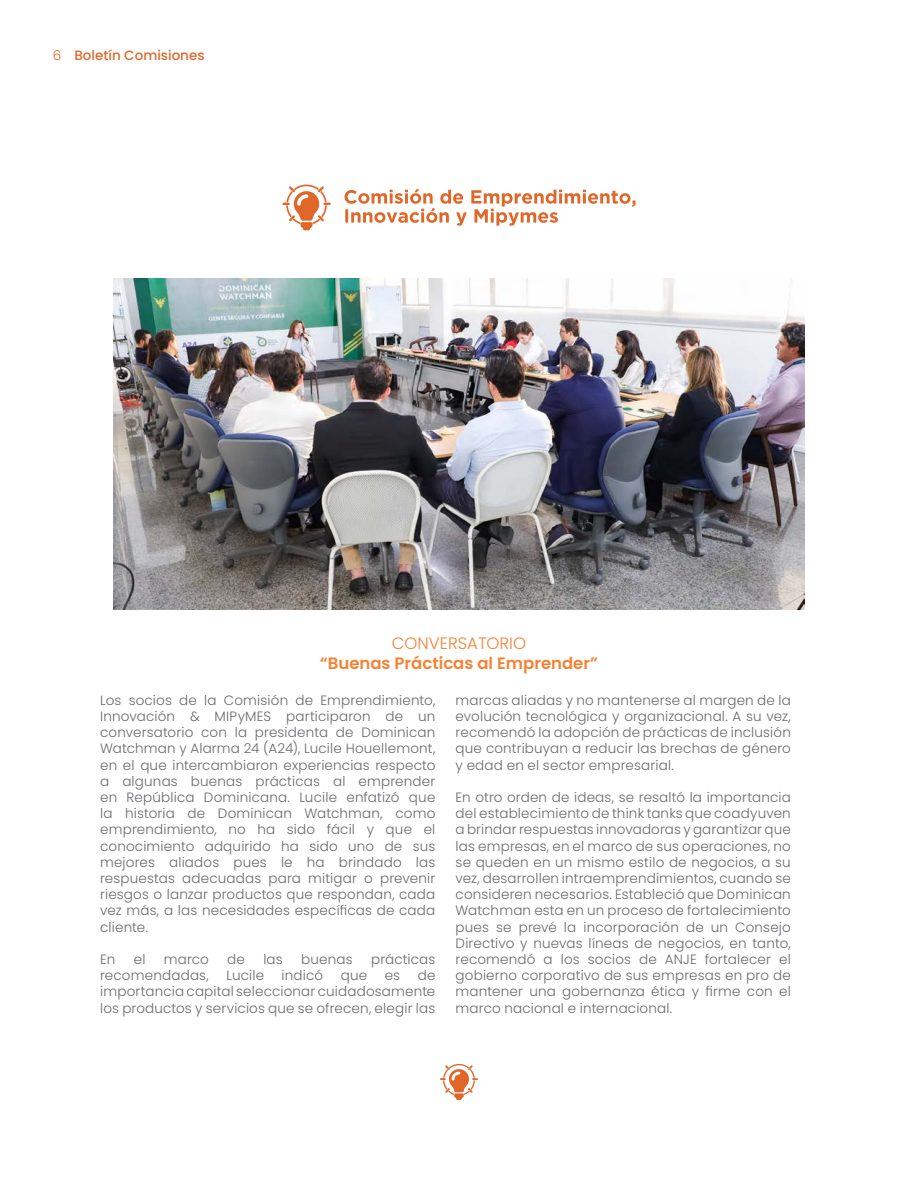
<style>
.page{position:relative;width:918px;height:1188px;background:#fff}
.page>*{position:absolute;margin:0;border:0;box-sizing:border-box;transform-origin:0 0}
.t1{font:600 16.5px "Poppins";color:#f58233}
.t2{font:300 16.5px "Poppins";color:#f58233}
.t3{font:300 13.5px/16.2px "Poppins";letter-spacing:.015em;color:#696a6e;text-align:justify}
.t4{font:500 13.5px "Poppins";color:#e06629}
.s1{font-weight:300}
</style>
<div class="page">
<svg style="left:345px;top:189px;width:291px;height:37px"></svg>
<svg style="left:282px;top:185px;width:49px;height:45px"></svg>
<svg style="left:440px;top:1064px;width:38px;height:36px"></svg>
<img style="left:114px;top:278px;width:690px;height:332px">
<p class="t4" style="left:53px;top:48px;width:153px"><span class="s1">6</span> Boletín Comisiones</p>
<p class="t2" style="left:392px;top:633px;width:136px">CONVERSATORIO</p>
<p class="t1" style="left:320px;top:653px;width:280px">“Buenas Prácticas al Emprender”</p>
<p class="t3" style="left:100px;top:692px;width:337px">Los socios de la Comisión de Emprendimiento, Innovación &amp; MIPyMES participaron de un conversatorio con la presidenta de Dominican Watchman y Alarma 24 (A24), Lucile Houellemont, en el que intercambiaron experiencias respecto a algunas buenas prácticas al emprender en República Dominicana. Lucile enfatizó que la historia de Dominican Watchman, como emprendimiento, no ha sido fácil y que el conocimiento adquirido ha sido uno de sus mejores aliados pues le ha brindado las respuestas adecuadas para mitigar o prevenir riesgos o lanzar productos que respondan, cada vez más, a las necesidades específicas de cada cliente.</p>
<p class="t3" style="left:100px;top:951px;width:17px">En</p>
<p class="t3" style="left:134px;top:951px;width:13px">el</p>
<p class="t3" style="left:164px;top:951px;width:47px">marco</p>
<p class="t3" style="left:227px;top:951px;width:19px">de</p>
<p class="t3" style="left:263px;top:951px;width:21px">las</p>
<p class="t3" style="left:301px;top:951px;width:53px">buenas</p>
<p class="t3" style="left:371px;top:951px;width:66px">prácticas</p>
<p class="t3" style="left:100px;top:968px;width:110px">recomendadas,</p>
<p class="t3" style="left:226px;top:968px;width:39px">Lucile</p>
<p class="t3" style="left:282px;top:968px;width:43px">indicó</p>
<p class="t3" style="left:341px;top:968px;width:28px">que</p>
<p class="t3" style="left:385px;top:968px;width:17px">es</p>
<p class="t3" style="left:456px;top:692px;width:337px">marcas aliadas y no mantenerse al margen de la evolución tecnológica y organizacional. A su vez, recomendó la adopción de prácticas de inclusión que contribuyan a reducir las brechas de género y edad en el sector empresarial.</p>
<p class="t3" style="left:456px;top:789px;width:337px">En otro orden de ideas, se resaltó la importancia del establecimiento de think tanks que coadyuven a brindar respuestas innovadoras y garantizar que las empresas, en el marco de sus operaciones, no se queden en un mismo estilo de negocios, a su vez, desarrollen intraemprendimientos, cuando se consideren necesarios. Estableció que Dominican Watchman esta en un proceso de fortalecimiento pues se prevé la incorporación de un Consejo Directivo y nuevas líneas de negocios, en tanto, recomendó a los socios de ANJE fortalecer el gobierno corporativo de sus empresas en pro de mantener una gobernanza ética y firme con el marco nacional e internacional.</p>
<p class="t3" style="left:100px;top:968px;width:337px;text-indent:318px">de importancia capital seleccionar cuidadosamente los productos y servicios que se ofrecen, elegir las</p>
</div>
